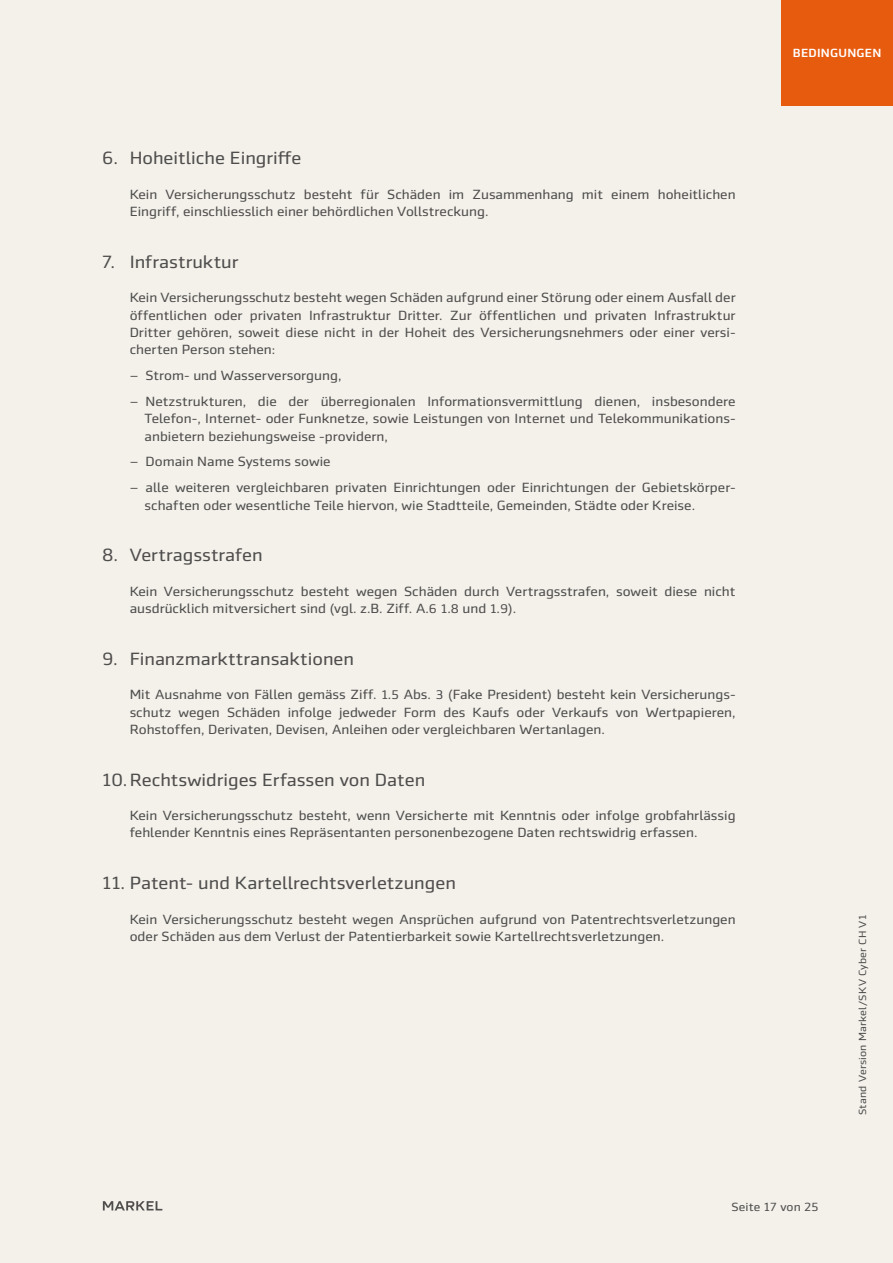
<style>
.page{position:relative;width:893px;height:1263px;background:#f3f1ea}
.page>*{position:absolute;margin:0;border:0;box-sizing:border-box;transform-origin:0 0}
.t1{font:18px "Markel Sans";color:#504e4d}
.t2{font:13.5px/17.2px "Markel Sans";color:#504e4d}
.t3{font:12px "Markel Sans";letter-spacing:.01em;color:#504e4d}
.t4{font:500 12px "Markel Sans";letter-spacing:.02em;color:#fff}
.t5{font:10.5px "Markel Sans";letter-spacing:.02em;color:#504e4d}
.s1{font-size:12.75px}
</style>
<div class="page">
<svg style="left:103px;top:1201px;width:59px;height:9px"></svg>
<div style="left:781px;top:0;width:112px;height:105px;background:#e75b0e"></div>
<h1 class="t1" style="left:102px;top:148px;width:201px">6. Hoheitliche Eingriffe</h1>
<p class="t2" style="left:130px;top:186px;width:607px">Kein Versicherungsschutz besteht für Schäden im Zusammenhang mit einem hoheitlichen<br>Eingriff, einschliesslich einer behördlichen Vollstreckung.</p>
<h1 class="t1" style="left:102px;top:252px;width:138px">7. Infrastruktur</h1>
<p class="t2" style="left:130px;top:289px;width:607px;text-align:justify">Kein Versicherungsschutz besteht wegen Schäden aufgrund einer Störung oder einem Ausfall der öffentlichen oder privaten Infrastruktur Dritter. Zur öffentlichen und privaten Infrastruktur Dritter gehören, soweit diese nicht in der Hoheit des Versicherungsnehmers oder einer versi&shy;cherten Person stehen:</p>
<p class="t2" style="left:130px;top:363px;width:607px;line-height:26px">‒ Strom- und Wasserversorgung,<br>‒ Netzstrukturen, die der überregionalen Informationsvermittlung dienen, insbesondere</p>
<p class="t2" style="left:145px;top:410px;width:593px">Telefon-, Internet- oder Funknetze, sowie Leistungen von Internet und Telekommunikations&shy;anbietern beziehungsweise -providern,</p>
<p class="t2" style="left:130px;top:449px;width:607px;line-height:26px">‒ Domain Name Systems sowie<br>‒ alle weiteren vergleichbaren privaten Einrichtungen oder Einrichtungen der Gebietskörper-</p>
<p class="t2" style="left:145px;top:496px;width:552px">schaften oder wesentliche Teile hiervon, wie Stadtteile, Gemeinden, Städte oder Kreise.</p>
<h1 class="t1" style="left:102px;top:545px;width:162px">8. Vertragsstrafen</h1>
<p class="t2" style="left:130px;top:583px;width:607px">Kein Versicherungsschutz besteht wegen Schäden durch Vertragsstrafen, soweit diese nicht ausdrücklich mitversichert sind (vgl. z.B. Ziff. A.<span class="s1">6 1</span>.<span class="s1">8</span> und <span class="s1">1</span>.<span class="s1">9</span>).</p>
<h1 class="t1" style="left:102px;top:649px;width:254px">9. Finanzmarkttransaktionen</h1>
<p class="t2" style="left:130px;top:686px;width:607px;text-align:justify">Mit Ausnahme von Fällen gemäss Ziff. <span class="s1">1</span>.<span class="s1">5</span> Abs. <span class="s1">3</span> (Fake President) besteht kein Versicherungs&shy;schutz wegen Schäden infolge jedweder Form des Kaufs oder Verkaufs von Wertpapieren, Rohstoffen, Derivaten, Devisen, Anleihen oder vergleichbaren Wertanlagen.</p>
<h1 class="t1" style="left:102px;top:769px;width:325px">10.Rechtswidriges Erfassen von Daten</h1>
<p class="t2" style="left:130px;top:807px;width:607px">Kein Versicherungsschutz besteht, wenn Versicherte mit Kenntnis oder infolge grobfahrlässig fehlender Kenntnis eines Repräsentanten personenbezogene Daten rechtswidrig erfassen.</p>
<h1 class="t1" style="left:102px;top:873px;width:355px">11. Patent- und Kartellrechtsverletzungen</h1>
<p class="t2" style="left:130px;top:910px;width:607px">Kein Versicherungsschutz besteht wegen Ansprüchen aufgrund von Patentrechtsverletzungen oder Schäden aus dem Verlust der Patentierbarkeit sowie Kartellrechtsverletzungen.</p>
<p class="t4" style="left:793px;top:46px;width:90px">BEDINGUNGEN</p>
<p class="t5" style="left:857px;top:1115px;width:202px;rotate:-90deg">Stand Version Markel/SKV Cyber CH V1</p>
<p class="t3" style="left:731px;top:1200px;width:89px">Seite 17 von 25</p>
</div>
